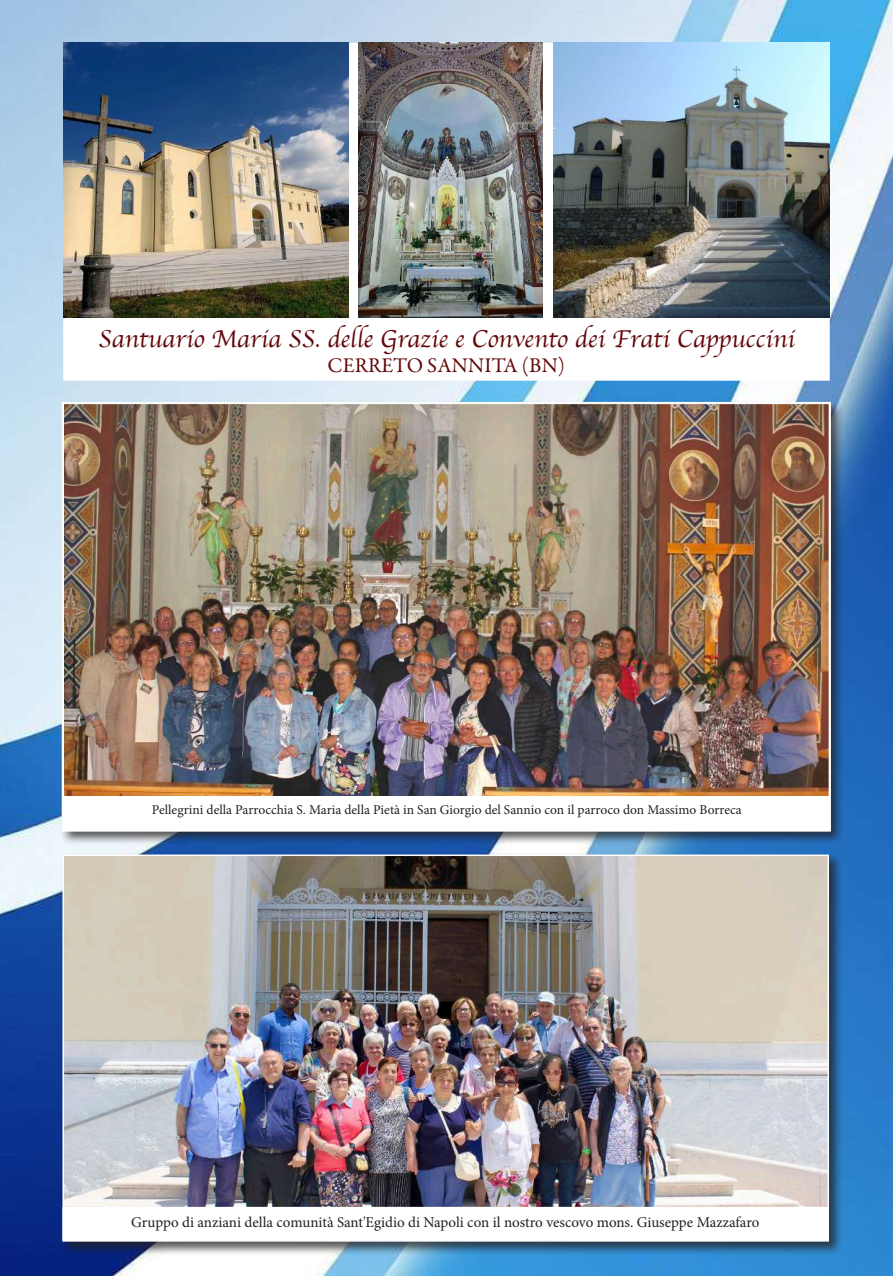
<style>
.page{position:relative;width:893px;height:1276px;background:#fff}
.page>*{position:absolute;margin:0;border:0;box-sizing:border-box;transform-origin:0 0}
.t1{font:25.5px "Apple Chancery";color:#620609}
.t2{font:21px "Garamond Premr Pro";letter-spacing:.01em;color:#620609}
.t3{font:15px "Minion Pro";color:#231f20}
.t4{font:13.5px "Minion Pro";color:#231f20}
</style>
<div class="page">
<img style="left:0;top:0;width:893px;height:1276px">
<div style="left:63px;top:43px;width:767px;height:338px;background:#fff;border:2px solid #fff"></div>
<img style="left:63px;top:43px;width:285px;height:274px">
<img style="left:359px;top:43px;width:184px;height:274px">
<img style="left:553px;top:43px;width:277px;height:274px">
<div style="left:60px;top:400px;width:785px;height:445px;background:#231f20;opacity:.75"></div>
<img style="left:62px;top:402px;width:769px;height:429px">
<div style="left:64px;top:797px;width:766px;height:34px;background:#fff"></div>
<div style="left:60px;top:852px;width:783px;height:403px;background:#231f20;opacity:.75"></div>
<img style="left:65px;top:857px;width:761px;height:349px">
<div style="left:63px;top:1207px;width:764px;height:33px;background:#fff"></div>
<div style="left:62px;top:1206px;width:766px;height:34px;border:2px solid #fff"></div>
<h1 class="t1" style="left:98px;top:318px;width:698px">Santuario Maria SS. delle Grazie e Convento dei Frati Cappuccini</h1>
<h2 class="t2" style="left:328px;top:353px;width:239px">CERRETO SANNITA (BN)</h2>
<p class="t4" style="left:152px;top:800px;width:591px">Pellegrini della Parrocchia S. Maria della Pietà in San Giorgio del Sannio con il parroco don Massimo Borreca</p>
<p class="t3" style="left:131px;top:1212px;width:630px">Gruppo di anziani della comunità Sant'Egidio di Napoli con il nostro vescovo mons. Giuseppe Mazzafaro</p>
</div>
